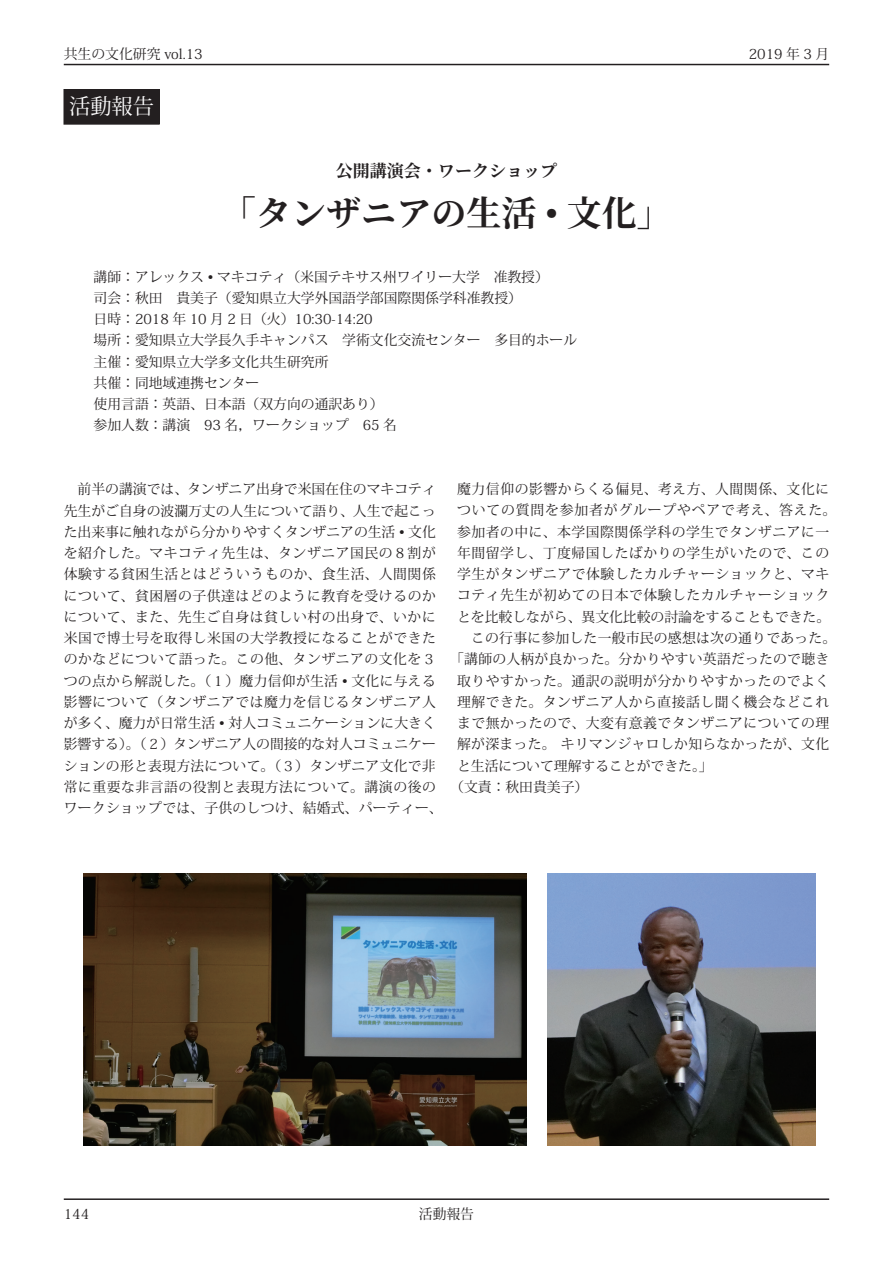
<style>
.page{position:relative;width:893px;height:1263px;background:#fff}
.page>*{position:absolute;margin:0;border:0;box-sizing:border-box;transform-origin:0 0}
.t1{font:700 35.1px "Source Han Serif";color:#231f20}
.t2{font:21.3px "Koz Min Pr 6 N";color:#fff}
.t3{font:700 16.95px "Source Han Serif";color:#231f20}
.t4{font:13.8px/21.3px "Koz Min Pr 6 N";letter-spacing:.02em;color:#231f20}
.t5{font:13.8px/21.3px "Koz Min Pr 6 N";color:#231f20}
.t6{font:13.8px "Koz Min Pr 6 N";letter-spacing:.04em;color:#231f20}
.t7{font:13.8px "Koz Min Pr 6 N";letter-spacing:.06em;color:#231f20}
</style>
<div class="page">
<hr style="left:64px;top:1198px;width:765px;height:2px;background:#231f20">
<hr style="left:64px;top:64px;width:765px;height:1px;background:#231f20">
<div style="left:64px;top:89px;width:95px;height:35px;background:#231f20"></div>
<img style="left:84px;top:874px;width:442px;height:271px">
<img style="left:547px;top:874px;width:268px;height:271px">
<p class="t5" style="left:64px;top:44px;width:140px">共生の文化研究 vol.13</p>
<p class="t4" style="left:749px;top:44px;width:82px">2019 年 3 月</p>
<h2 class="t2" style="left:69px;top:95px;width:87px">活動報告</h2>
<p class="t3" style="left:336px;top:161px;width:223px">公開講演会・ワークショップ</p>
<h1 class="t1" style="left:221px;top:193px;width:452px">「タンザニアの生活 • 文化」</h1>
<p class="t5" style="left:94px;top:266px;width:485px">講師：アレックス • マキコティ（米国テキサス州ワイリー大学　准教授）<br>司会：秋田　貴美子（愛知県立大学外国語学部国際関係学科准教授）<br>日時：2018 年 10 月 2 日（火）10:30-14:20<br>場所：愛知県立大学長久手キャンパス　学術文化交流センター　多目的ホール主催：愛知県立大学多文化共生研究所<br>共催：同地域連携センター<br>使用言語：英語、日本語（双方向の通訳あり）<br>参加人数：講演　93 名，ワークショップ　65 名</p>
<p class="t4" style="left:64px;top:479px;width:380px">　前半の講演では、タンザニア出身で米国在住のマキコティ先生がご自身の波瀾万丈の人生について語り、人生で起こった出来事に触れながら分かりやすくタンザニアの生活 • 文化を紹介した。マキコティ先生は、タンザニア国民の８割が体験する貧困生活とはどういうものか、食生活、人間関係について、貧困層の子供達はどのように教育を受けるのかについて、また、先生ご自身は貧しい村の出身で、いかに米国で博士号を取得し米国の大学教授になることができたのかなどについて語った。この他、タンザニアの文化を３つの点から解説した。（１）魔力信仰が生活 • 文化に与える影響について（タンザニアでは魔力を信じるタンザニア人が多く、魔力が日常生活 • 対人コミュニケーションに大きく影響する）。（２）タンザニア人の間接的な対人コミュニケーションの形と表現方法について。（３）タンザニア文化で非常に重要な非言語の役割と表現方法について。講演の後のワークショップでは、子供のしつけ、結婚式、パーティー、</p>
<p class="t6" style="left:457px;top:481px;width:374px">魔力信仰の影響からくる偏見、考え方、人間関係、文化に</p>
<p class="t7" style="left:457px;top:503px;width:380px">ついての質問を参加者がグループやペアで考え、答えた。</p>
<p class="t6" style="left:457px;top:524px;width:374px">参加者の中に、本学国際関係学科の学生でタンザニアに一</p>
<p class="t6" style="left:457px;top:545px;width:374px">年間留学し、丁度帰国したばかりの学生がいたので、この</p>
<p class="t6" style="left:457px;top:566px;width:374px">学生がタンザニアで体験したカルチャーショックと、マキ</p>
<p class="t4" style="left:457px;top:585px;width:374px">コティ先生が初めての日本で体験したカルチャーショック</p>
<p class="t5" style="left:457px;top:606px;width:375px">とを比較しながら、異文化比較の討論をすることもできた。</p>
<p class="t4" style="left:457px;top:627px;width:380px">　この行事に参加した一般市民の感想は次の通りであった。</p>
<p class="t4" style="left:450px;top:649px;width:380px">「講師の人柄が良かった。分かりやすい英語だったので聴き</p>
<p class="t6" style="left:457px;top:673px;width:374px">取りやすかった。通訳の説明が分かりやすかったのでよく</p>
<p class="t6" style="left:457px;top:694px;width:374px">理解できた。タンザニア人から直接話し聞く機会などこれ</p>
<p class="t6" style="left:457px;top:715px;width:374px">まで無かったので、大変有意義でタンザニアについての理</p>
<p class="t4" style="left:457px;top:734px;width:374px">解が深まった。 キリマンジャロしか知らなかったが、文化</p>
<p class="t5" style="left:457px;top:755px;width:257px">と生活について理解することができた。」</p>
<p class="t4" style="left:450px;top:776px;width:140px">（文責：秋田貴美子）</p>
<p class="t4" style="left:64px;top:1203px;width:27px">144</p>
<p class="t4" style="left:419px;top:1203px;width:57px">活動報告</p>
</div>
